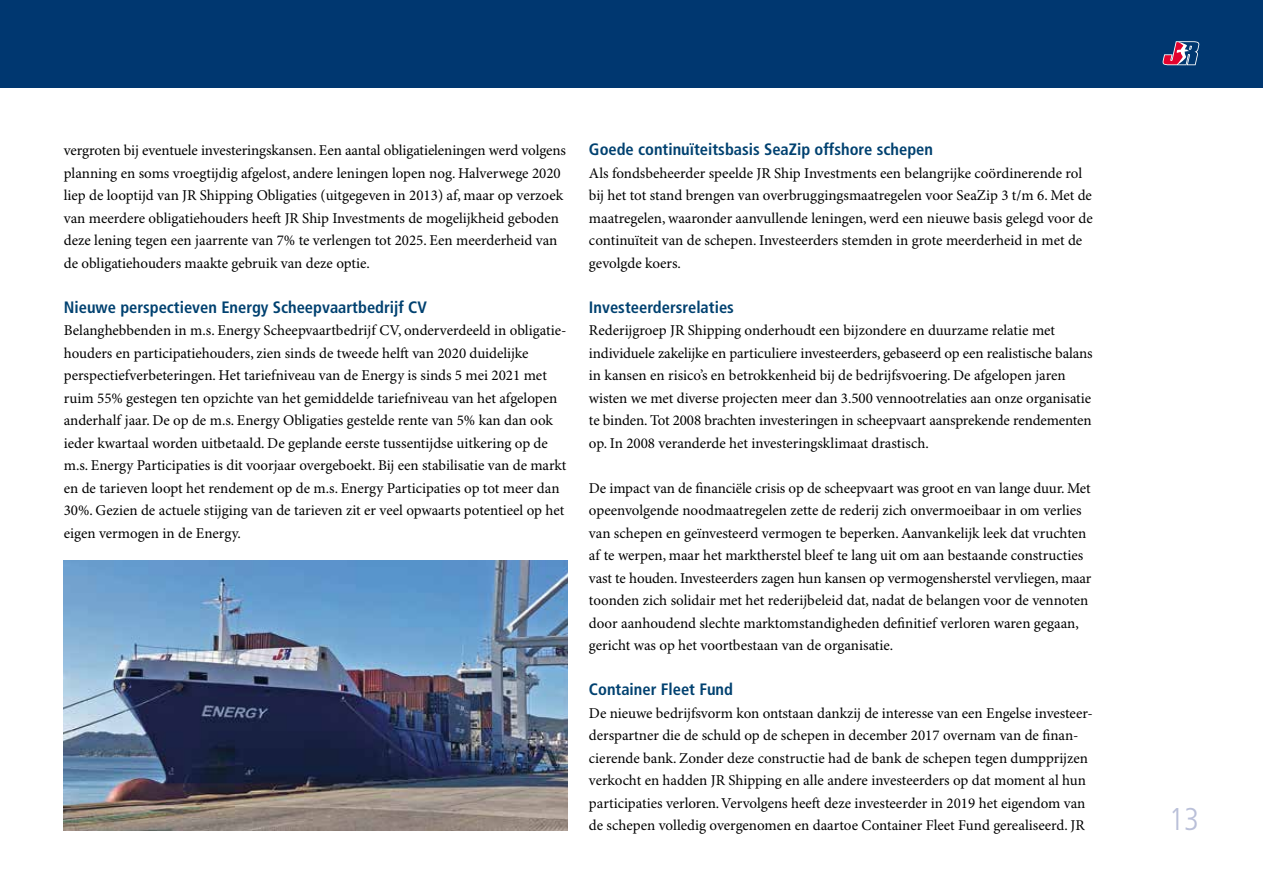
<style>
.page{position:relative;width:1263px;height:893px;background:#fff}
.page>*{position:absolute;margin:0;border:0;box-sizing:border-box;transform-origin:0 0}
.t1{font:300 condensed 31.5px "Frutiger";color:#bac0d9}
.t2{font:700 condensed 16.5px "Frutiger";color:#004170}
.t3{font:15px/22.5px "Minion Pro";letter-spacing:-.005em;color:#000}
</style>
<div class="page">
<div style="left:0;top:0;width:1263px;height:88px;background:#003770"></div>
<svg style="left:1162px;top:41px;width:37px;height:24px"></svg>
<img style="left:64px;top:560px;width:504px;height:270px">
<p class="t3" style="left:64px;top:140px;width:504px">vergroten bij eventuele investeringskansen. Een aantal obligatieleningen werd volgens planning en soms vroegtijdig afgelost, andere leningen lopen nog. Halverwege 2020 liep de looptijd van JR Shipping Obligaties (uitgegeven in 2013) af, maar op verzoek van meerdere obligatiehouders heeft JR Ship Investments de mogelijkheid geboden deze lening tegen een jaarrente van 7% te verlengen tot 2025. Een meerderheid van de obligatiehouders maakte gebruik van deze optie.</p>
<p class="t2" style="left:64px;top:297px;width:365px">Nieuwe perspectieven Energy Scheepvaartbedrijf CV</p>
<p class="t3" style="left:64px;top:320px;width:504px">Belanghebbenden in m.s. Energy Scheepvaartbedrijf CV, onderverdeeld in obligatie&shy;houders en participatiehouders, zien sinds de tweede helft van 2020 duidelijke perspectiefverbeteringen. Het tariefniveau van de Energy is sinds 5 mei 2021 met ruim 55% gestegen ten opzichte van het gemiddelde tariefniveau van het afgelopen anderhalf jaar. De op de m.s. Energy Obligaties gestelde rente van 5% kan dan ook ieder kwartaal worden uitbetaald. De geplande eerste tussentijdse uitkering op de m.s. Energy Participaties is dit voorjaar overgeboekt. Bij een stabilisatie van de markt en de tarieven loopt het rendement op de m.s. Energy Participaties op tot meer dan 30%. Gezien de actuele stijging van de tarieven zit er veel opwaarts potentieel op het eigen vermogen in de Energy.</p>
<p class="t2" style="left:589px;top:140px;width:346px">Goede continuïteitsbasis SeaZip offshore schepen</p>
<p class="t3" style="left:589px;top:162px;width:505px">Als fondsbeheerder speelde JR Ship Investments een belangrijke coördinerende rol bij het tot stand brengen van overbruggingsmaatregelen voor SeaZip 3 t/m 6. Met de maatregelen, waaronder aanvullende leningen, werd een nieuwe basis gelegd voor de continuïteit van de schepen. Investeerders stemden in grote meerderheid in met de gevolgde koers.</p>
<p class="t2" style="left:589px;top:297px;width:146px">Investeerdersrelaties</p>
<p class="t3" style="left:589px;top:320px;width:505px">Rederijgroep JR Shipping onderhoudt een bijzondere en duurzame relatie met individuele zakelijke en particuliere investeerders, gebaseerd op een realistische balans in kansen en risico’s en betrokkenheid bij de bedrijfsvoering. De afgelopen jaren wisten we met diverse projecten meer dan 3.500 vennootrelaties aan onze organisatie te binden. Tot 2008 brachten investeringen in scheepvaart aansprekende rendementen op. In 2008 veranderde het investeringsklimaat drastisch.</p>
<p class="t3" style="left:589px;top:477px;width:504px">De impact van de financiële crisis op de scheepvaart was groot en van lange duur. Met opeenvolgende noodmaatregelen zette de rederij zich onvermoeibaar in om verlies van schepen en geïnvesteerd vermogen te beperken. Aanvankelijk leek dat vruchten af te werpen, maar het marktherstel bleef te lang uit om aan bestaande constructies vast te houden. Investeerders zagen hun kansen op vermogensherstel vervliegen, maar toonden zich solidair met het rederijbeleid dat, nadat de belangen voor de vennoten door aanhoudend slechte marktomstandigheden definitief verloren waren gegaan, gericht was op het voortbestaan van de organisatie.</p>
<p class="t2" style="left:589px;top:680px;width:146px">Container Fleet Fund</p>
<p class="t3" style="left:589px;top:702px;width:505px">De nieuwe bedrijfsvorm kon ontstaan dankzij de interesse van een Engelse investeer&shy;derspartner die de schuld op de schepen in december 2017 overnam van de finan&shy;cierende bank. Zonder deze constructie had de bank de schepen tegen dumpprijzen verkocht en hadden JR Shipping en alle andere investeerders op dat moment al hun participaties verloren. Vervolgens heeft deze investeerder in 2019 het eigendom van de schepen volledig overgenomen en daartoe Container Fleet Fund gerealiseerd. JR</p>
<h1 class="t1" style="left:1169px;top:801px;width:32px">13</h1>
</div>
